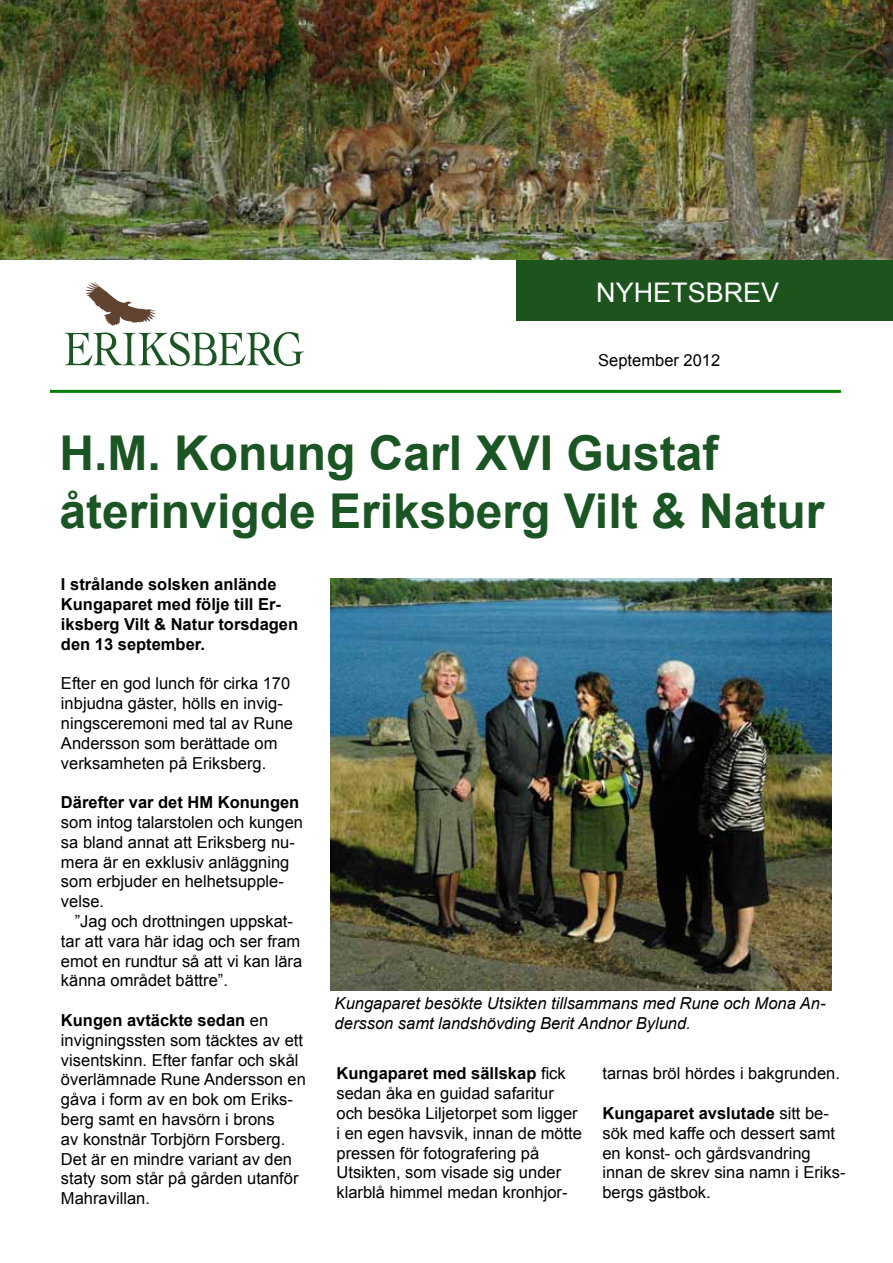
<style>
.page{position:relative;width:893px;height:1263px;background:#fff}
.page>*{position:absolute;margin:0;border:0;box-sizing:border-box;transform-origin:0 0}
.t1{font:700 48px/57.6px "Arial";color:#1b5524}
.t2{font:27px "Arial";color:#fff}
.t3{font:16.5px/19.8px "Arial";color:#000}
.t4{font:700 16.5px/19.8px "Arial";color:#000}
.t5{font:italic 16.5px/19.8px "Arial";color:#000}
.s1{font-weight:700}
</style>
<div class="page">
<hr style="left:50px;top:390px;width:791px;height:3px;background:#008000">
<div style="left:516px;top:243px;width:377px;height:78px;background:#1d541e"></div>
<img style="left:0;top:0;width:893px;height:259px">
<svg style="left:65px;top:332px;width:239px;height:34px"></svg>
<svg style="left:85px;top:282px;width:71px;height:44px"></svg>
<img style="left:331px;top:578px;width:500px;height:413px">
<h2 class="t2" style="left:596px;top:274px;width:185px">NYHETSBREV</h2>
<p class="t3" style="left:598px;top:350px;width:123px">September 2012</p>
<h1 class="t1" style="left:60px;top:426px;width:766px">H.M. Konung Carl XVI Gustaf återinvigde Eriksberg Vilt &amp; Natur</h1>
<p class="t4" style="left:61px;top:575px;width:239px">I strålande solsken anlände<br>Kungaparet med följe till Er&shy;iksberg Vilt &amp; Natur torsdagen den 13 september.</p>
<p class="t3" style="left:61px;top:674px;width:234px">Efter en god lunch för cirka 170 inbjudna gäster, hölls en invig&shy;ningsceremoni med tal av Rune<br>Andersson som berättade om verksamheten på Eriksberg.</p>
<p class="t4" style="left:61px;top:793px;width:240px">Därefter var det HM Konungen</p>
<p class="t3" style="left:61px;top:812px;width:244px">som intog talarstolen och kungen sa bland annat att Eriksberg nu&shy;mera är en exklusiv anläggning som erbjuder en helhetsupple&shy;velse.</p>
<p class="t3" style="left:61px;top:911px;width:243px;text-indent:14px">”Jag och drottningen uppskat&shy;tar att vara här idag och ser fram emot en rundtur så att vi kan lära känna området bättre”.</p>
<p class="t3" style="left:61px;top:1010px;width:246px"><span class="s1">Kungen avtäckte sedan</span> en invigningssten som täcktes av ett visentskinn. Efter fanfar och skål överlämnade Rune Andersson en gåva i form av en bok om Eriks&shy;berg samt en havsörn i brons<br>av konstnär Torbjörn Forsberg.<br>Det är en mindre variant av den staty som står på gården utanför<br>Mahravillan.</p>
<p class="t5" style="left:335px;top:994px;width:492px">Kungaparet besökte Utsikten tillsammans med Rune och Mona An&shy;dersson samt landshövding Berit Andnor Bylund.</p>
<p class="t3" style="left:602px;top:1064px;width:239px">tarnas bröl hördes i bakgrunden.</p>
<p class="t3" style="left:602px;top:1103px;width:245px"><span class="s1">Kungaparet avslutade</span> sitt be&shy;sök med kaffe och dessert samt en konst- och gårdsvandring innan de skrev sina namn i Eriks&shy;bergs gästbok.</p>
<p class="t3" style="left:336px;top:1064px;width:247px"><span class="s1">Kungaparet med sällskap</span> fick sedan åka en guidad safaritur och besöka Liljetorpet som ligger i en egen havsvik, innan de mötte pressen för fotografering på<br>Utsikten, som visade sig under klarblå himmel medan kronhjor-</p>
</div>
